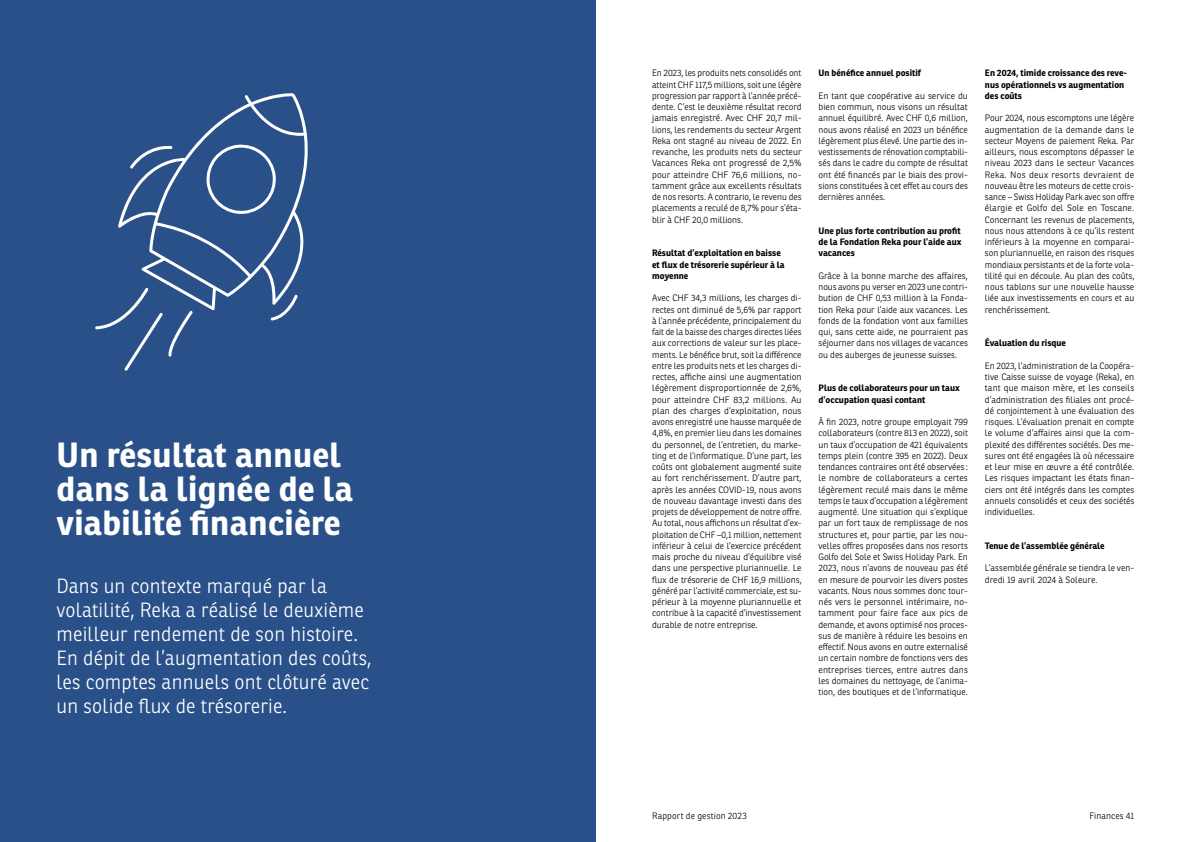
<style>
.page{position:relative;width:1191px;height:842px;background:#fff}
.page>*{position:absolute;margin:0;border:0;box-sizing:border-box;transform-origin:0 0}
.t1{font:700 34px/34px "Ronnia Basic";letter-spacing:.01em;color:#fff}
.t2{font:300 20px/24px "Ronnia Basic";letter-spacing:.01em;color:#fff}
.t3{font:300 9px/11.2px "Ronnia Basic";color:#000;text-align:justify}
.t4{font:700 9px/11.2px "Ronnia Basic";color:#000}
</style>
<div class="page">
<div style="left:0;top:0;width:595px;height:842px;background:#2a5089"></div>
<svg style="left:118px;top:93px;width:190px;height:217px"></svg>
<svg style="left:130px;top:145px;width:42px;height:24px"></svg>
<svg style="left:95px;top:288px;width:98px;height:83px"></svg>
<svg style="left:270px;top:295px;width:28px;height:25px"></svg>
<h1 class="t1" style="left:56px;top:438px;width:298px">Un résultat annuel dans la lignée de la viabilité financière</h1>
<h2 class="t2" style="left:56px;top:574px;width:316px">Dans un contexte marqué par la volatilité, Reka a réalisé le deuxième meilleur rendement de son histoire.<br>En dépit de l’augmentation des coûts, les comptes annuels ont clôturé avec un solide flux de trésorerie.</h2>
<p class="t3" style="left:652px;top:67px;width:151px">En 2023, les produits nets consolidés ont atteint CHF 117,5 millions, soit une légère progression par rapport à l’année précé&shy;dente. C’est le deuxième résultat record jamais enregistré. Avec CHF 20,7 mil&shy;lions, les rendements du secteur Argent Reka ont stagné au niveau de 2022. En revanche, les produits nets du secteur Vacances Reka ont progressé de 2,5% pour atteindre CHF 76,6 millions, no&shy;tamment grâce aux excellents résultats de nos resorts. A contrario, le revenu des placements a reculé de 8,7% pour s’éta&shy;blir à CHF 20,0 millions.</p>
<p class="t4" style="left:652px;top:247px;width:134px">Résultat d’exploitation en baisse et flux de trésorerie supérieur à la moyenne</p>
<p class="t3" style="left:652px;top:292px;width:151px">Avec CHF 34,3 millions, les charges di&shy;rectes ont diminué de 5,6% par rapport à l’année précédente, principalement du fait de la baisse des charges directes liées aux corrections de valeur sur les place&shy;ments. Le bénéfice brut, soit la différence entre les produits nets et les charges di&shy;rectes, affiche ainsi une augmentation légèrement disproportionnée de 2,6%, pour atteindre CHF 83,2 millions. Au plan des charges d’exploitation, nous avons enregistré une hausse marquée de 4,8%, en premier lieu dans les domaines du personnel, de l’entretien, du marke&shy;ting et de l’informatique. D’une part, les coûts ont globalement augmenté suite au fort renchérissement. D’autre part, après les années COVID-19, nous avons de nouveau davantage investi dans des projets de développement de notre offre.<br>Au total, nous affichons un résultat d’ex&shy;ploitation de CHF –0,1 million, nettement inférieur à celui de l’exercice précédent mais proche du niveau d’équilibre visé dans une perspective pluriannuelle. Le flux de trésorerie de CHF 16,9 millions, généré par l’activité commerciale, est su&shy;périeur à la moyenne pluriannuelle et contribue à la capacité d’investissement durable de notre entreprise.</p>
<p class="t4" style="left:818px;top:67px;width:104px">Un bénéfice annuel positif</p>
<p class="t3" style="left:818px;top:90px;width:151px">En tant que coopérative au service du bien commun, nous visons un résultat annuel équilibré. Avec CHF 0,6 million, nous avons réalisé en 2023 un bénéfice légèrement plus élevé. Une partie des in&shy;vestissements de rénovation comptabili&shy;sés dans le cadre du compte de résultat ont été financés par le biais des provi&shy;sions constituées à cet effet au cours des dernières années.</p>
<p class="t4" style="left:818px;top:225px;width:144px;text-align:justify">Une plus forte contribution au profit de la Fondation Reka pour l’aide aux vacances</p>
<p class="t3" style="left:818px;top:270px;width:151px">Grâce à la bonne marche des affaires, nous avons pu verser en 2023 une contri&shy;bution de CHF 0,53 million à la Fonda&shy;tion Reka pour l’aide aux vacances. Les fonds de la fondation vont aux familles qui, sans cette aide, ne pourraient pas séjourner dans nos villages de vacances ou des auberges de jeunesse suisses.</p>
<p class="t4" style="left:818px;top:382px;width:143px">Plus de collaborateurs pour un taux d’occupation quasi contant</p>
<p class="t3" style="left:818px;top:416px;width:151px">À fin 2023, notre groupe employait 799 collaborateurs (contre 813 en 2022), soit un taux d’occupation de 421 équivalents temps plein (contre 395 en 2022). Deux tendances contraires ont été observées : le nombre de collaborateurs a certes légèrement reculé mais dans le même temps le taux d’occupation a légèrement augmenté. Une situation qui s’explique par un fort taux de remplissage de nos structures et, pour partie, par les nou&shy;velles offres proposées dans nos resorts Golfo del Sole et Swiss Holiday Park. En 2023, nous n’avons de nouveau pas été en mesure de pourvoir les divers postes vacants. Nous nous sommes donc tour&shy;nés vers le personnel intérimaire, no&shy;tamment pour faire face aux pics de demande, et avons optimisé nos proces&shy;sus de manière à réduire les besoins en effectif. Nous avons en outre externalisé un certain nombre de fonctions vers des entreprises tierces, entre autres dans les domaines du nettoyage, de l’anima&shy;tion, des boutiques et de l’informatique.</p>
<p class="t4" style="left:985px;top:67px;width:144px">En 2024, timide croissance des reve&shy;nus opérationnels vs augmentation des coûts</p>
<p class="t3" style="left:985px;top:112px;width:151px">Pour 2024, nous escomptons une légère augmentation de la demande dans le secteur Moyens de paiement Reka. Par ailleurs, nous escomptons dépasser le niveau 2023 dans le secteur Vacances Reka. Nos deux resorts devraient de nouveau être les moteurs de cette crois&shy;sance – Swiss Holiday Park avec son offre élargie et Golfo del Sole en Toscane.<br>Concernant les revenus de placements, nous nous attendons à ce qu’ils restent inférieurs à la moyenne en comparai&shy;son pluriannuelle, en raison des risques mondiaux persistants et de la forte vola&shy;tilité qui en découle. Au plan des coûts, nous tablons sur une nouvelle hausse liée aux investissements en cours et au renchérissement.</p>
<p class="t4" style="left:985px;top:337px;width:83px">Évaluation du risque</p>
<p class="t3" style="left:985px;top:360px;width:151px">En 2023, l’administration de la Coopéra&shy;tive Caisse suisse de voyage (Reka), en tant que maison mère, et les conseils d’administration des filiales ont procé&shy;dé conjointement à une évaluation des risques. L’évaluation prenait en compte le volume d’affaires ainsi que la com&shy;plexité des différentes sociétés. Des me&shy;sures ont été engagées là où nécessaire et leur mise en œuvre a été contrôlée.<br>Les risques impactant les états finan&shy;ciers ont été intégrés dans les comptes annuels consolidés et ceux des sociétés individuelles.</p>
<p class="t4" style="left:985px;top:540px;width:121px">Tenue de l’assemblée générale</p>
<p class="t3" style="left:985px;top:562px;width:151px">L’assemblée générale se tiendra le ven&shy;dredi 19 avril 2024 à Soleure.</p>
<p class="t3" style="left:652px;top:810px;width:96px">Rapport de gestion 2023</p>
<p class="t3" style="left:1089px;top:810px;width:46px">Finances 41</p>
</div>
